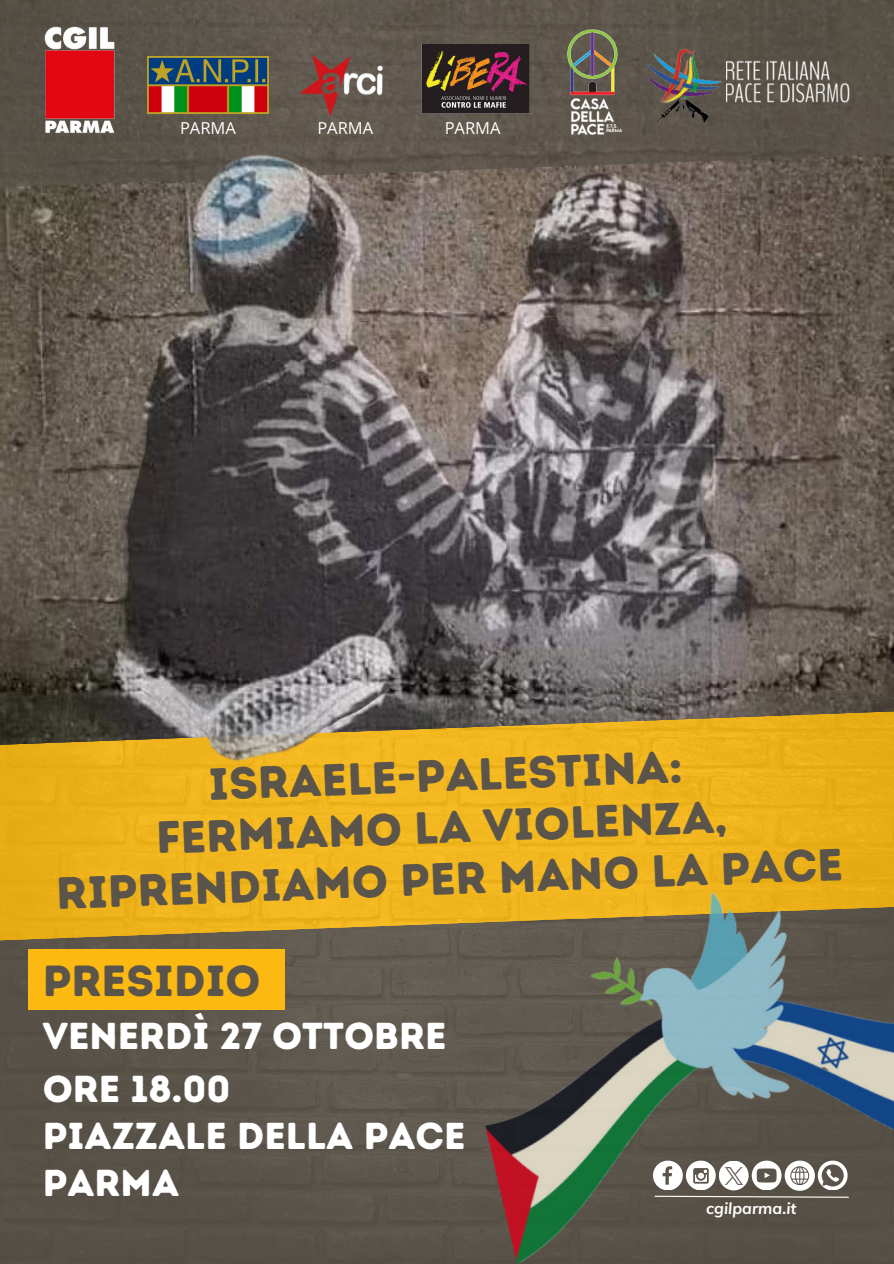
<style>
.page{position:relative;width:894px;height:1264px;background:#fff}
.page>*{position:absolute;margin:0;border:0;box-sizing:border-box;transform-origin:0 0}
.t1{font:45px "Intro Rust Base";color:#5b544a}
.t2{font:43.5px "Intro Rust Base";color:#5b544a}
.t3{font:37.5px "Intro Rust Base";color:#fff}
.t4{font:16.5px "Open Sans";color:#fff}
.t5{font:italic 700 15.9px "Muli";color:#fffffe}
</style>
<div class="page">
<img style="left:0;top:0;width:892px;height:694px">
<img style="left:0;top:694px;width:892px;height:569px">
<div style="left:29px;top:949px;width:256px;height:61px;background:#fbb911"></div>
<img style="left:445px;top:844px;width:448px;height:419px">
<img style="left:11px;top:15px;width:138px;height:139px">
<img style="left:148px;top:57px;width:120px;height:56px">
<img style="left:405px;top:44px;width:134px;height:114px">
<img style="left:632px;top:8px;width:94px;height:156px">
<img style="left:726px;top:6px;width:137px;height:155px">
<img style="left:299px;top:44px;width:83px;height:84px">
<svg style="left:652px;top:1160px;width:197px;height:38px"></svg>
<img style="left:557px;top:96px;width:69px;height:42px">
<img style="left:557px;top:25px;width:69px;height:71px">
<p class="t4" style="left:180px;top:116px;width:57px">PARMA</p>
<p class="t4" style="left:317px;top:116px;width:57px">PARMA</p>
<p class="t4" style="left:444px;top:116px;width:57px">PARMA</p>
<p class="t1" style="left:208px;top:756px;width:476px;rotate:-2deg">ISRAELE-PALESTINA:</p>
<p class="t1" style="left:155px;top:810px;width:573px;rotate:-2deg">FERMIAMO LA VIOLENZA,</p>
<p class="t1" style="left:55px;top:865px;width:788px;rotate:-2deg">RIPRENDIAMO PER MANO LA PACE</p>
<p class="t2" style="left:43px;top:954px;width:219px">PRESIDIO</p>
<p class="t3" style="left:43px;top:1013px;width:405px">VENERDÌ 27 OTTOBRE</p>
<p class="t3" style="left:43px;top:1066px;width:189px">ORE 18.00</p>
<p class="t3" style="left:43px;top:1113px;width:424px">PIAZZALE DELLA PACE</p>
<p class="t3" style="left:43px;top:1160px;width:138px">PARMA</p>
<p class="t5" style="left:706px;top:1197px;width:92px">cgilparma.it</p>
</div>
